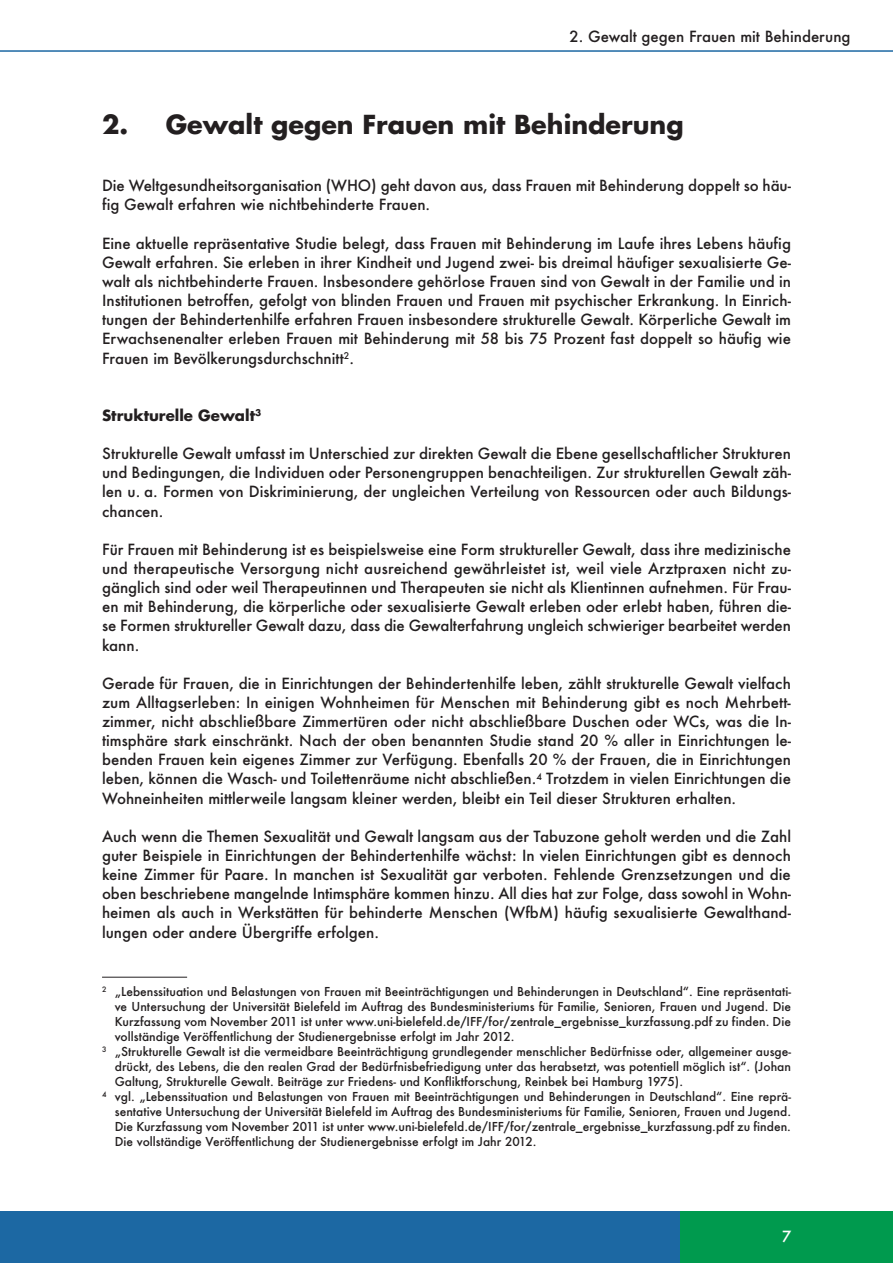
<style>
.page{position:relative;width:893px;height:1263px;background:#fff}
.page>*{position:absolute;margin:0;border:0;box-sizing:border-box;transform-origin:0 0}
.t1{font:700 25.5px "Futura";color:#231f20}
.t2{font:500 15px/19.2px "Futura";color:#231f20;text-align:justify}
.t3{font:700 15px "Futura";color:#231f20}
.t4{font:500 15px "Futura";color:#fff}
.t5{font:500 12px "Futura";color:#231f20}
</style>
<div class="page">
<hr style="left:0;top:50px;width:892px;height:2px;background:#1c68a3">
<div style="left:0;top:1212px;width:680px;height:51px;background:#1c68a3"></div>
<div style="left:680px;top:1212px;width:212px;height:51px;background:#009a4e"></div>
<hr style="left:102px;top:977px;width:85px;height:1px;background:#231f20">
<p class="t2" style="left:569px;top:28px;width:282px">2. Gewalt gegen Frauen mit Behinderung</p>
<h1 class="t1" style="left:102px;top:113px;width:583px">2. Gewalt gegen Frauen mit Behinderung</h1>
<p class="t2" style="left:102px;top:178px;width:690px">Die Weltgesundheitsorganisation (WHO) geht davon aus, dass Frauen mit Behinderung doppelt so häu&shy;fig Gewalt erfahren wie nichtbehinderte Frauen.</p>
<p class="t2" style="left:102px;top:235px;width:690px">Eine aktuelle repräsentative Studie belegt, dass Frauen mit Behinderung im Laufe ihres Lebens häufig Gewalt erfahren. Sie erleben in ihrer Kindheit und Jugend zwei- bis dreimal häufiger sexualisierte Ge&shy;walt als nichtbehinderte Frauen. Insbesondere gehörlose Frauen sind von Gewalt in der Familie und in Institutionen betroffen, gefolgt von blinden Frauen und Frauen mit psychischer Erkrankung. In Einrich&shy;tungen der Behindertenhilfe erfahren Frauen insbesondere strukturelle Gewalt. Körperliche Gewalt im Erwachsenenalter erleben Frauen mit Behinderung mit 58 bis 75 Prozent fast doppelt so häufig wie Frauen im Bevölkerungsdurchschnitt<sup>2</sup>.</p>
<p class="t3" style="left:102px;top:408px;width:161px">Strukturelle Gewalt<sup>3</sup></p>
<p class="t2" style="left:102px;top:445px;width:690px">Strukturelle Gewalt umfasst im Unterschied zur direkten Gewalt die Ebene gesellschaftlicher Strukturen und Bedingungen, die Individuen oder Personengruppen benachteiligen. Zur strukturellen Gewalt zäh&shy;len u. a. Formen von Diskriminierung, der ungleichen Verteilung von Ressourcen oder auch Bildungs&shy;chancen.</p>
<p class="t2" style="left:102px;top:541px;width:690px">Für Frauen mit Behinderung ist es beispielsweise eine Form struktureller Gewalt, dass ihre medizinische und therapeutische Versorgung nicht ausreichend gewährleistet ist, weil viele Arztpraxen nicht zu&shy;gänglich sind oder weil Therapeutinnen und Therapeuten sie nicht als Klientinnen aufnehmen. Für Frau&shy;en mit Behinderung, die körperliche oder sexualisierte Gewalt erleben oder erlebt haben, führen die&shy;se Formen struktureller Gewalt dazu, dass die Gewalterfahrung ungleich schwieriger bearbeitet werden kann.</p>
<p class="t2" style="left:102px;top:675px;width:690px">Gerade für Frauen, die in Einrichtungen der Behindertenhilfe leben, zählt strukturelle Gewalt vielfach zum Alltagserleben: In einigen Wohnheimen für Menschen mit Behinderung gibt es noch Mehrbett&shy;zimmer, nicht abschließbare Zimmertüren oder nicht abschließbare Duschen oder WCs, was die In&shy;timsphäre stark einschränkt. Nach der oben benannten Studie stand 20 % aller in Einrichtungen le&shy;benden Frauen kein eigenes Zimmer zur Verfügung. Ebenfalls 20 % der Frauen, die in Einrichtungen leben, können die Wasch- und Toilettenräume nicht abschließen.<sup>4</sup> Trotzdem in vielen Einrichtungen die Wohneinheiten mittlerweile langsam kleiner werden, bleibt ein Teil dieser Strukturen erhalten.</p>
<p class="t2" style="left:102px;top:828px;width:690px">Auch wenn die Themen Sexualität und Gewalt langsam aus der Tabuzone geholt werden und die Zahl guter Beispiele in Einrichtungen der Behindertenhilfe wächst: In vielen Einrichtungen gibt es dennoch keine Zimmer für Paare. In manchen ist Sexualität gar verboten. Fehlende Grenzsetzungen und die oben beschriebene mangelnde Intimsphäre kommen hinzu. All dies hat zur Folge, dass sowohl in Wohn&shy;heimen als auch in Werkstätten für behinderte Menschen (WfbM) häufig sexualisierte Gewalthand&shy;lungen oder andere Übergriffe erfolgen.</p>
<p class="t5" style="left:102px;top:986px;width:690px"><sup>2</sup> „Lebenssituation und Belastungen von Frauen mit Beeinträchtigungen und Behinderungen in Deutschland“. Eine repräsentati-</p>
<p class="t5" style="left:115px;top:1001px;width:678px">ve Untersuchung der Universität Bielefeld im Auftrag des Bundesministeriums für Familie, Senioren, Frauen und Jugend. Die</p>
<p class="t5" style="left:115px;top:1016px;width:678px">Kurzfassung vom November 2011 ist unter www.uni-bielefeld.de/IFF/for/zentrale_ergebnisse_kurzfassung.pdf zu finden. Die</p>
<p class="t5" style="left:115px;top:1031px;width:401px">vollständige Veröffentlichung der Studienergebnisse erfolgt im Jahr 2012.</p>
<p class="t5" style="left:102px;top:1046px;width:690px"><sup>3</sup> „Strukturelle Gewalt ist die vermeidbare Beeinträchtigung grundlegender menschlicher Bedürfnisse oder, allgemeiner ausge-</p>
<p class="t5" style="left:115px;top:1061px;width:678px">drückt, des Lebens, die den realen Grad der Bedürfnisbefriedigung unter das herabsetzt, was potentiell möglich ist“. (Johan</p>
<p class="t5" style="left:115px;top:1076px;width:570px">Galtung, Strukturelle Gewalt. Beiträge zur Friedens- und Konfliktforschung, Reinbek bei Hamburg 1975).</p>
<p class="t5" style="left:102px;top:1091px;width:690px"><sup>4</sup> vgl. „Lebenssituation und Belastungen von Frauen mit Beeinträchtigungen und Behinderungen in Deutschland“. Eine reprä-</p>
<p class="t5" style="left:115px;top:1106px;width:678px">sentative Untersuchung der Universität Bielefeld im Auftrag des Bundesministeriums für Familie, Senioren, Frauen und Jugend.</p>
<p class="t5" style="left:115px;top:1121px;width:678px">Die Kurzfassung vom November 2011 ist unter www.uni-bielefeld.de/IFF/for/zentrale_ergebnisse_kurzfassung.pdf zu finden.</p>
<p class="t5" style="left:115px;top:1136px;width:423px">Die vollständige Veröffentlichung der Studienergebnisse erfolgt im Jahr 2012.</p>
<p class="t4" style="left:782px;top:1229px;width:11px">7</p>
</div>
